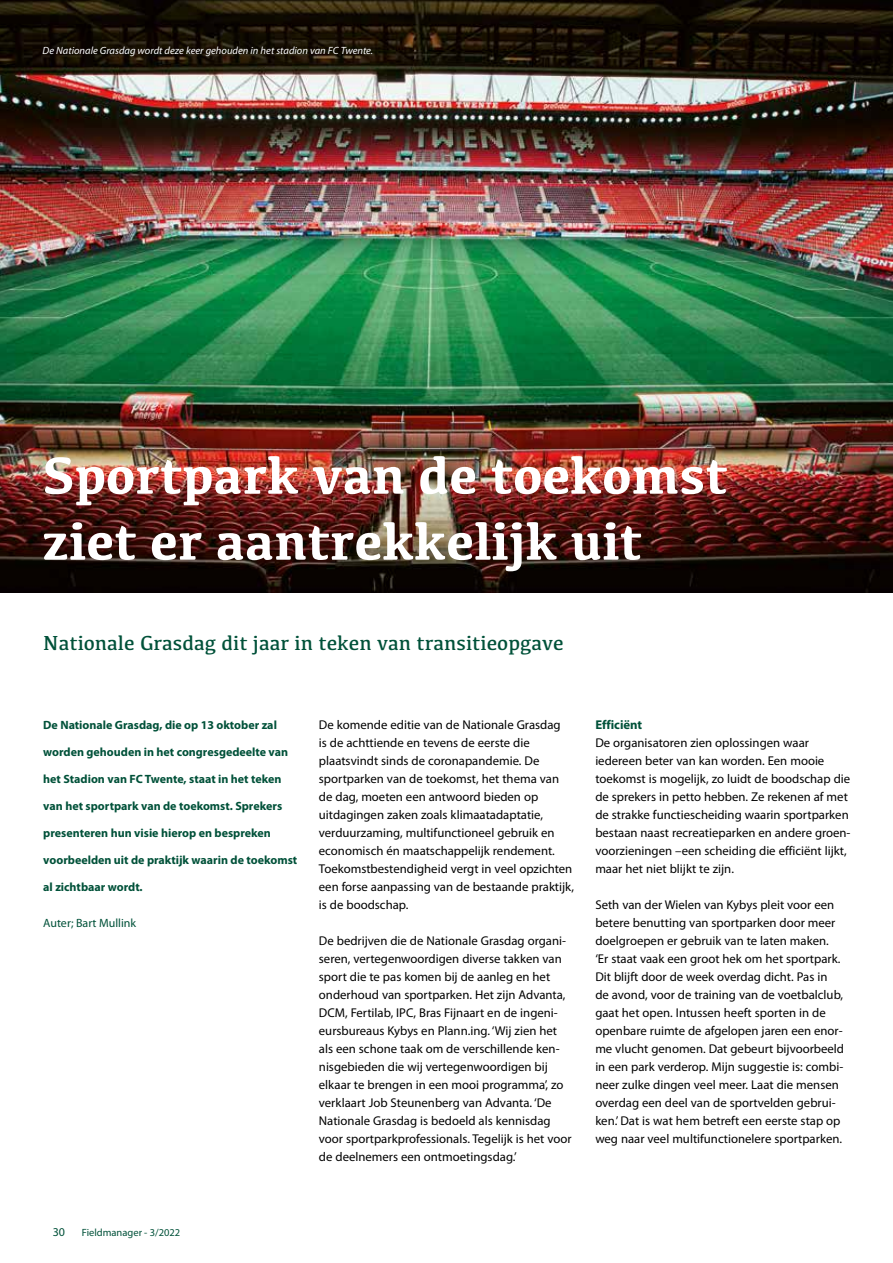
<style>
.page{position:relative;width:893px;height:1263px;background:#fff}
.page>*{position:absolute;margin:0;border:0;box-sizing:border-box;transform-origin:0 0}
.t1{font:700 54px/66px "Kefa";color:#fff}
.t2{font:21px "Kefa";color:#005139}
.t3{font:12.75px/18px "Myriad Pro";color:#000}
.t4{font:700 12.75px "Myriad Pro";color:#005139}
.t5{font:700 12px "Myriad Pro";color:#005139}
.t6{font:12px "Myriad Pro";color:#005139}
.t7{font:italic 10.5px "Myriad Pro";color:#fff}
.t8{font:10.5px "Myriad Pro";color:#005139}
</style>
<div class="page">
<img style="left:0;top:0;width:893px;height:592px">
<p class="t7" style="left:43px;top:44px;width:332px">De Nationale Grasdag wordt deze keer gehouden in het stadion van FC Twente.</p>
<h1 class="t1" style="left:43px;top:440px;width:687px">Sportpark van de toekomst ziet er aantrekkelijk uit</h1>
<h2 class="t2" style="left:43px;top:630px;width:522px">Nationale Grasdag dit jaar in teken van transitieopgave</h2>
<p class="t5" style="left:43px;top:717px;width:235px">De Nationale Grasdag, die op 13 oktober zal</p>
<p class="t5" style="left:43px;top:744px;width:246px">worden gehouden in het congresgedeelte van</p>
<p class="t5" style="left:43px;top:771px;width:240px">het Stadion van FC Twente, staat in het teken</p>
<p class="t5" style="left:43px;top:798px;width:240px">van het sportpark van de toekomst. Sprekers</p>
<p class="t5" style="left:43px;top:825px;width:229px">presenteren hun visie hierop en bespreken</p>
<p class="t5" style="left:43px;top:852px;width:256px">voorbeelden uit de praktijk waarin de toekomst</p>
<p class="t5" style="left:43px;top:879px;width:101px">al zichtbaar wordt.</p>
<p class="t6" style="left:43px;top:916px;width:94px">Auter; Bart Mullink</p>
<p class="t3" style="left:319px;top:716px;width:257px">De komende editie van de Nationale Grasdag<br>is de achttiende en tevens de eerste die plaatsvindt sinds de coronapandemie. De sportparken van de toekomst, het thema van de dag, moeten een antwoord bieden op uitdagingen zaken zoals klimaatadaptatie, verduurzaming, multifunctioneel gebruik en economisch én maatschappelijk rendement.<br>Toekomstbestendigheid vergt in veel opzichten een forse aanpassing van de bestaande praktijk, is de boodschap.</p>
<p class="t3" style="left:319px;top:932px;width:254px">De bedrijven die de Nationale Grasdag organi&shy;seren, vertegenwoordigen diverse takken van sport die te pas komen bij de aanleg en het onderhoud van sportparken. Het zijn Advanta, DCM, Fertilab, IPC, Bras Fijnaart en de ingeni&shy;eursbureaus Kybys en Plann.ing. ‘Wij zien het als een schone taak om de verschillende ken&shy;nisgebieden die wij vertegenwoordigen bij elkaar te brengen in een mooi programma’, zo verklaart Job Steunenberg van Advanta. ‘De Nationale Grasdag is bedoeld als kennisdag voor sportparkprofessionals. Tegelijk is het voor de deelnemers een ontmoetingsdag.’</p>
<p class="t4" style="left:595px;top:716px;width:48px">Efficiënt</p>
<p class="t3" style="left:595px;top:734px;width:257px">De organisatoren zien oplossingen waar iedereen beter van kan worden. Een mooie toekomst is mogelijk, zo luidt de boodschap die de sprekers in petto hebben. Ze rekenen af met de strakke functiescheiding waarin sportparken bestaan naast recreatieparken en andere groen&shy;voorzieningen –een scheiding die efficiënt lijkt, maar het niet blijkt te zijn.</p>
<p class="t3" style="left:595px;top:896px;width:250px">Seth van der Wielen van Kybys pleit voor een betere benutting van sportparken door meer doelgroepen er gebruik van te laten maken. ‘Er staat vaak een groot hek om het sportpark.<br>Dit blijft door de week overdag dicht. Pas in de avond, voor de training van de voetbalclub, gaat het open. Intussen heeft sporten in de openbare ruimte de afgelopen jaren een enor&shy;me vlucht genomen. Dat gebeurt bijvoorbeeld in een park verderop. Mijn suggestie is: combi&shy;neer zulke dingen veel meer. Laat die mensen overdag een deel van de sportvelden gebrui&shy;ken.’ Dat is wat hem betreft een eerste stap op weg naar veel multifunctionelere sportparken.</p>
<p class="t6" style="left:53px;top:1224px;width:14px">30</p>
<p class="t8" style="left:82px;top:1226px;width:100px">Fieldmanager - 3/2022</p>
</div>
